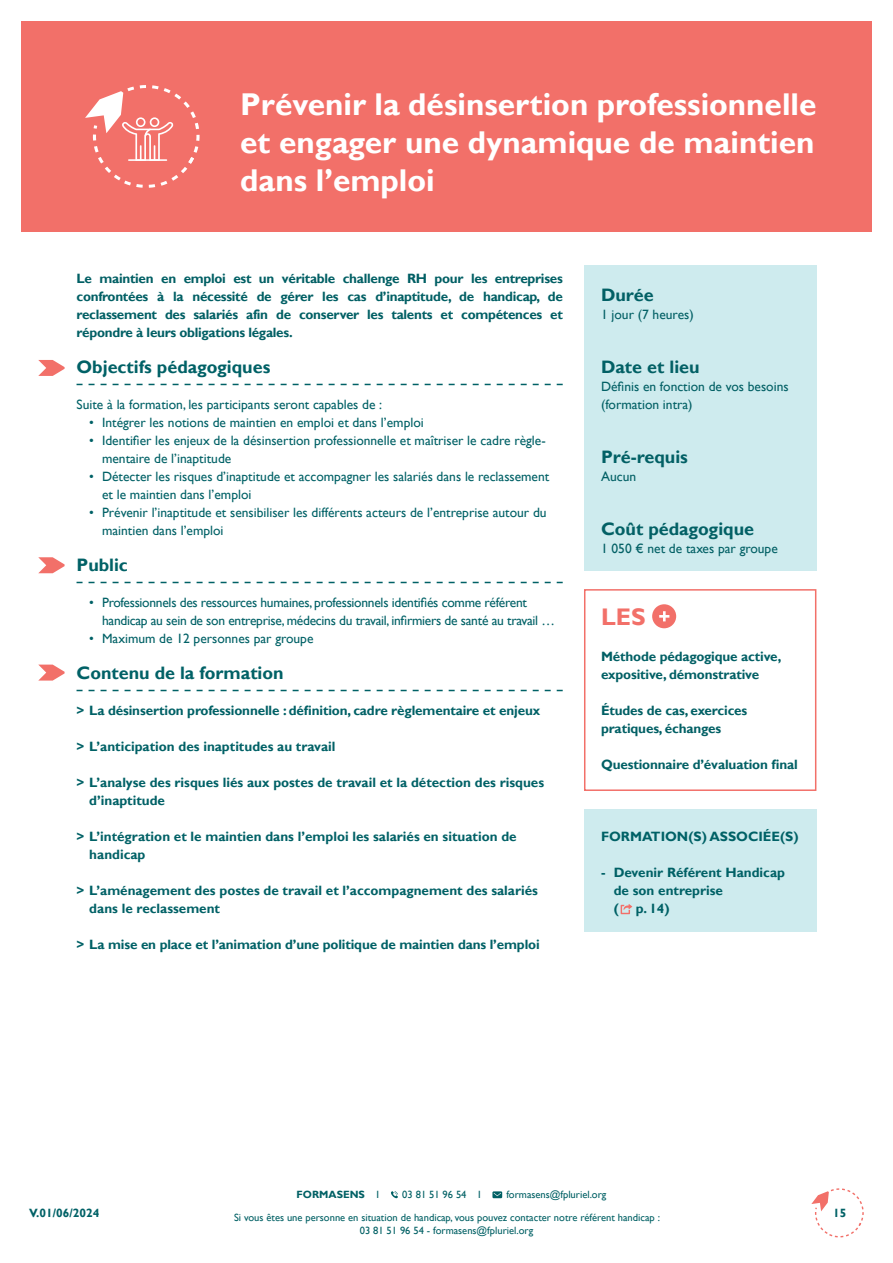
<style>
.page{position:relative;width:893px;height:1263px;background:#fff}
.page>*{position:absolute;margin:0;border:0;box-sizing:border-box;transform-origin:0 0}
.TITRE_FICHE{font:700 31.5px/37.8px "Gill Sans";color:#fff;text-align:justify}
._2024_-_LES{font:700 24px "Gill Sans";color:#f27069}
._2024_-_OP___PUBLIC___CONTENU{font:700 18px "Gill Sans";color:#006166}
._2024_-_Durée__date__lieu{font:700 18px "Gill Sans";color:#026065}
.t1{font:700 13.5px/18px "Gill Sans";color:#006166}
._2024_BLEU_-_TEXTE_DE_CONTENU{font:13.5px/18px "Gill Sans";color:#006166}
._2024_-_TEXTE_INTRO_BLEU{font:700 13.5px/18px "Gill Sans";letter-spacing:-.02em;color:#015f64;text-align:justify}
._2024_BLEU_-_TEXTE_DE_CONTENU-2{font:13.5px/18px "Gill Sans";letter-spacing:-.02em;color:#006166}
._2024_-_Texte_LES{font:700 13.5px/18px "Gill Sans";letter-spacing:-.01em;color:#026065}
._2024_-_non_gras_Durée__date__lieu{font:13.5px/18px "Gill Sans";color:#026065}
.t2{font:700 12px "Gill Sans";color:#006166}
.t3{font:10.5px/22.5px "Gill Sans";color:#006064}
.t4{font:700 10.5px "Gill Sans";color:#006064}
.s1{font-weight:400}
</style>
<div class="page">
<div style="left:21px;top:21px;width:851px;height:211px;background:#f27069"></div>
<svg style="left:811px;top:1188px;width:53px;height:49px"></svg>
<svg style="left:391px;top:1191px;width:7px;height:7px"></svg>
<svg style="left:492px;top:1191px;width:10px;height:7px"></svg>
<div style="left:584px;top:589px;width:232px;height:202px;border:2px solid #f27069"></div>
<div style="left:584px;top:266px;width:232px;height:305px;background:#ceebee"></div>
<div style="left:652px;top:604px;width:24px;height:24px;background:#f27069;border-radius:50%"></div>
<svg style="left:659px;top:611px;width:10px;height:10px"></svg>
<svg style="left:77px;top:384px;width:486px;height:1px"></svg>
<svg style="left:77px;top:582px;width:486px;height:1px"></svg>
<svg style="left:77px;top:690px;width:486px;height:1px"></svg>
<div style="left:584px;top:809px;width:232px;height:122px;background:#ceebee"></div>
<svg style="left:621px;top:904px;width:11px;height:10px"></svg>
<svg style="left:85px;top:85px;width:115px;height:103px"></svg>
<hr style="left:128px;top:159px;width:39px;height:2px;background:#fff">
<svg style="left:38px;top:360px;width:27px;height:16px"></svg>
<svg style="left:38px;top:557px;width:27px;height:16px"></svg>
<svg style="left:39px;top:665px;width:26px;height:15px"></svg>
<p class="TITRE_FICHE" style="left:240px;top:87px;width:578px">Prévenir la désinsertion professionnelle et engager une dynamique de maintien dans l’emploi</p>
<p class="_2024_-_TEXTE_INTRO_BLEU" style="left:77px;top:270px;width:488px">Le maintien en emploi est un véritable challenge RH pour les entreprises confrontées à la nécessité de gérer les cas d’inaptitude, de handicap, de reclassement des salariés afin de conserver les talents et compétences et répondre à leurs obligations légales.</p>
<p class="_2024_-_OP___PUBLIC___CONTENU" style="left:77px;top:356px;width:195px">Objectifs pédagogiques</p>
<p class="_2024_BLEU_-_TEXTE_DE_CONTENU" style="left:77px;top:396px;width:307px">Suite à la formation, les participants seront capables de :</p>
<p class="_2024_BLEU_-_TEXTE_DE_CONTENU" style="left:89px;top:414px;width:336px">• Intégrer les notions de maintien en emploi et dans l’emploi</p>
<p class="_2024_BLEU_-_TEXTE_DE_CONTENU" style="left:102px;top:432px;width:445px;text-indent:-13px">• Identifier les enjeux de la désinsertion professionnelle et maîtriser le cadre règle&shy;mentaire de l’inaptitude</p>
<p class="_2024_BLEU_-_TEXTE_DE_CONTENU" style="left:102px;top:468px;width:449px;text-indent:-13px">• Détecter les risques d’inaptitude et accompagner les salariés dans le reclassement et le maintien dans l’emploi</p>
<p class="_2024_BLEU_-_TEXTE_DE_CONTENU" style="left:102px;top:504px;width:446px;text-indent:-13px">• Prévenir l’inaptitude et sensibiliser les différents acteurs de l’entreprise autour du maintien dans l’emploi</p>
<p class="_2024_-_OP___PUBLIC___CONTENU" style="left:77px;top:554px;width:53px">Public</p>
<p class="_2024_BLEU_-_TEXTE_DE_CONTENU-2" style="left:102px;top:594px;width:454px;text-indent:-13px">• Professionnels des ressources humaines, professionnels identifiés comme référent handicap au sein de son entreprise, médecins du travail, infirmiers de santé au travail …</p>
<p class="_2024_BLEU_-_TEXTE_DE_CONTENU" style="left:89px;top:630px;width:226px">• Maximum de 12 personnes par groupe</p>
<p class="_2024_-_OP___PUBLIC___CONTENU" style="left:77px;top:662px;width:209px">Contenu de la formation</p>
<p class="t1" style="left:77px;top:702px;width:465px">&gt; La désinsertion professionnelle : définition, cadre règlementaire et enjeux</p>
<p class="t1" style="left:77px;top:738px;width:260px">&gt; L’anticipation des inaptitudes au travail</p>
<p class="t1" style="left:89px;top:774px;width:456px;text-indent:-13px">&gt; L’analyse des risques liés aux postes de travail et la détection des risques d’inaptitude</p>
<p class="t1" style="left:89px;top:828px;width:429px;text-indent:-13px">&gt; L’intégration et le maintien dans l’emploi les salariés en situation de handicap</p>
<p class="t1" style="left:89px;top:882px;width:450px;text-indent:-13px">&gt; L’aménagement des postes de travail et l’accompagnement des salariés dans le reclassement</p>
<p class="t1" style="left:77px;top:936px;width:465px">&gt; La mise en place et l’animation d’une politique de maintien dans l’emploi</p>
<p class="_2024_-_Durée__date__lieu" style="left:601px;top:284px;width:54px">Durée</p>
<p class="_2024_-_non_gras_Durée__date__lieu" style="left:601px;top:306px;width:94px">1 jour (7 heures)</p>
<p class="_2024_-_Durée__date__lieu" style="left:601px;top:356px;width:100px">Date et lieu</p>
<p class="_2024_-_non_gras_Durée__date__lieu" style="left:601px;top:378px;width:189px">Définis en fonction de vos besoins (formation intra)</p>
<p class="_2024_-_Durée__date__lieu" style="left:601px;top:446px;width:88px">Pré-requis</p>
<p class="_2024_-_non_gras_Durée__date__lieu" style="left:601px;top:468px;width:37px">Aucun</p>
<p class="_2024_-_Durée__date__lieu" style="left:601px;top:518px;width:155px">Coût pédagogique</p>
<p class="_2024_-_non_gras_Durée__date__lieu" style="left:601px;top:540px;width:178px">1 050 € net de taxes par groupe</p>
<p class="_2024_-_LES" style="left:601px;top:603px;width:46px">LES</p>
<p class="_2024_-_Texte_LES" style="left:601px;top:648px;width:182px">Méthode pédagogique active, expositive, démonstrative</p>
<p class="_2024_-_Texte_LES" style="left:601px;top:702px;width:148px">Études de cas, exercices pratiques, échanges</p>
<p class="_2024_-_Texte_LES" style="left:601px;top:756px;width:198px">Questionnaire d’évaluation final</p>
<p class="t1" style="left:601px;top:828px;width:199px">FORMATION(S) ASSOCIÉE(S)</p>
<p class="t1" style="left:614px;top:864px;width:173px;text-indent:-13px">- Devenir Référent Handicap de son entreprise<br>(</p>
<p class="t1" style="left:636px;top:900px;width:35px">p. 14)</p>
<p class="t2" style="left:29px;top:1205px;width:72px">V.01/06/2024</p>
<p class="t3" style="left:234px;top:1183px;width:427px;text-indent:272px">formasens@fpluriel.org<br>Si vous êtes une personne en situation de handicap, vous pouvez contacter notre référent handicap :</p>
<p class="t3" style="left:360px;top:1219px;width:175px">03 81 51 96 54 - formasens@fpluriel.org</p>
<p class="t4" style="left:297px;top:1188px;width:84px">FORMASENS <span class="s1">I</span></p>
<p class="t3" style="left:402px;top:1183px;width:80px">03 81 51 96 54 I</p>
<p class="t2" style="left:833px;top:1205px;width:15px">15</p>
</div>
